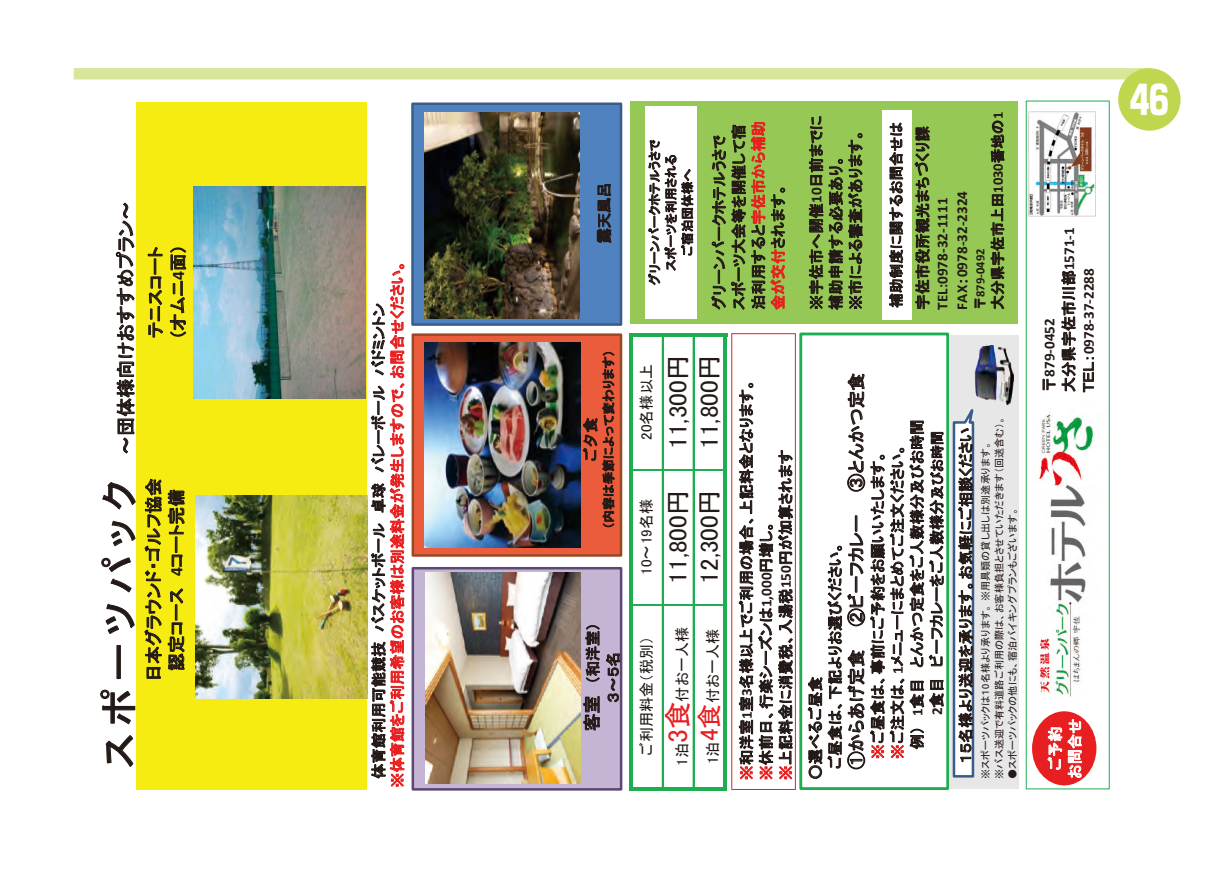
<style>
.page{position:relative;width:1225px;height:874px;background:#fff}
.page>*{position:absolute;margin:0;border:0;box-sizing:border-box;transform-origin:0 0}
.t1{font:700 39.6px "Shin Go Pr 5";color:#fff}
.t2{font:25.2px "MS P Gothic";color:#231916}
.t3{font:18.8px "MS P Gothic";letter-spacing:.005em;color:#231916}
.t4{font:17.6px/22.8px "MS P Gothic";letter-spacing:.005em;color:#231916}
.t5{font:15.2px/19.6px "MS P Gothic";letter-spacing:.005em;color:#231916}
.t6{font:700 15.2px/19.6px "Calibri";letter-spacing:.005em;color:#231916}
.t7{font:15.2px "MS P Gothic";letter-spacing:.005em;color:#e71f20}
.t8{font:15.2px/19.6px "MS P Gothic";letter-spacing:.01em;color:#fff;text-align:center}
.t9{font:14.6px "MS P Gothic";color:#231916}
.t10{font:12.6px/16.4px "MS P Gothic";letter-spacing:.01em;color:#231916;text-align:center}
.t11{font:700 12.6px "Calibri";color:#231916}
.t12{font:10.2px/13.8px "MS P Gothic";color:#231916}
.s1{font-size:37.8px}
.s2{font-family:"Calibri";font-weight:700}
.s3{font-family:"MS Gothic"}
.s4{font-size:17.6px}
.s5{color:#e71f20}
.s6{font-family:"MS P Gothic";font-weight:400}
.s7{font-size:27.6px;color:#e71f20}
.s8{font-size:25.2px;color:#e71f20}
.s9{font-family:"MS Gothic";color:#e71f20}
.s10{font-size:14px}
</style>
<div class="page">
<svg style="left:629px;top:786px;width:98px;height:4px"></svg>
<hr style="left:633px;top:604px;width:90px;height:1px;background:#1ead51">
<hr style="left:633px;top:470px;width:90px;height:1px;background:#1ead51">
<hr style="left:633px;top:469px;width:90px;height:1px;background:#1ead51">
<hr style="left:633px;top:333px;width:94px;height:4px;background:#1ead51">
<hr style="left:629px;top:333px;width:4px;height:453px;background:#1ead51">
<hr style="left:662px;top:337px;width:1px;height:449px;background:#1ead51">
<hr style="left:693px;top:337px;width:1px;height:449px;background:#1ead51">
<hr style="left:723px;top:333px;width:4px;height:453px;background:#1ead51">
<img style="left:1018px;top:383px;width:76px;height:336px">
<div style="left:413px;top:568px;width:208px;height:221px;background:#c3b5d3"></div>
<div style="left:411px;top:566px;width:211px;height:224px;border:3px solid #5d4777"></div>
<div style="left:413px;top:334px;width:208px;height:221px;background:#eb5c3c"></div>
<div style="left:411px;top:333px;width:211px;height:223px;border:3px solid #974a24"></div>
<div style="left:412px;top:104px;width:209px;height:220px;background:#5082bf"></div>
<div style="left:411px;top:102px;width:211px;height:223px;border:3px solid #385d8a"></div>
<div style="left:799px;top:332px;width:150px;height:457px;border:3px solid #1ead51"></div>
<div style="left:136px;top:102px;width:230px;height:687px;background:#f6ec11"></div>
<img style="left:195px;top:495px;width:172px;height:203px">
<div style="left:731px;top:333px;width:65px;height:456px;border:1px solid #e71f20"></div>
<img style="left:194px;top:186px;width:172px;height:213px">
<div style="left:949px;top:335px;width:69px;height:453px;background:#e7e7e7"></div>
<div style="left:631px;top:101px;width:387px;height:222px;background:#95c854"></div>
<div style="left:645px;top:106px;width:51px;height:213px;background:#fff"></div>
<div style="left:882px;top:110px;width:29px;height:209px;background:#fff"></div>
<img style="left:425px;top:113px;width:154px;height:205px">
<img style="left:425px;top:572px;width:155px;height:211px">
<img style="left:974px;top:345px;width:39px;height:59px">
<svg style="left:952px;top:396px;width:25px;height:382px;background:#d2d9e2"></svg>
<div style="left:1032px;top:711px;width:64px;height:74px;background:#e71f20;border-radius:50%"></div>
<img style="left:1028px;top:112px;width:67px;height:104px">
<div style="left:1025px;top:100px;width:84px;height:689px;border:1px solid #1ead51"></div>
<img style="left:425px;top:342px;width:155px;height:205px">
<div style="left:74px;top:68px;width:1077px;height:11px;background:#d8e699"></div>
<div style="left:1118px;top:68px;width:62px;height:63px;background:#bfd74f;border-radius:50%"></div>
<p class="t3" style="left:116px;top:767px;width:568px;rotate:-90deg"><span class="s1">スポーツパック</span> ～団体様向けおすすめプラン～</p>
<p class="t4" style="left:144px;top:339px;width:96px;rotate:-90deg">テニスコート（オムニ<span class="s2">4</span>面）</p>
<p class="t4" style="left:142px;top:681px;width:205px;text-align:center;rotate:-90deg">日本グラウンド・ゴルフ協会認定コース <span class="s2">4</span>コート完備</p>
<p class="t7" style="left:389px;top:787px;width:528px;rotate:-90deg"><span class="s3">※</span>体育館をご利用希望のお客様は別途料金が発生しますので、お問合せください。</p>
<p class="t5" style="left:369px;top:778px;width:477px;rotate:-90deg">体育館利用可能競技 バスケットボール 卓球 バレーボール バドミントン</p>
<p class="t5" style="left:594px;top:243px;width:62px;rotate:-90deg">露天風呂</p>
<p class="t10" style="left:600px;top:528px;width:180px;rotate:-90deg">（内容は季節によって変わります）</p>
<p class="t5" style="left:580px;top:461px;width:45px;rotate:-90deg">ご夕食</p>
<p class="t5" style="left:582px;top:731px;width:110px;line-height:20.4px;text-align:center;rotate:-90deg"><span class="s4">客室</span> （和洋室）<br>３～５名</p>
<p class="t10" style="left:646px;top:285px;width:147px;rotate:-90deg">グリーンパークホテルうさでスポーツを利用される<br>ご宿泊団体様へ</p>
<p class="t5" style="left:709px;top:310px;width:190px;rotate:-90deg">グリーンパークホテルうさでスポーツ大会等を開催して宿泊利用すると<span class="s5">宇佐市から補助金が交付</span>されます。</p>
<p class="t5" style="left:806px;top:310px;width:195px;rotate:-90deg"><span class="s3">※</span>宇佐市へ開催<span class="s2">10</span>日前までに補助申請する必要あり。<br><span class="s3">※</span>市による審査があります。</p>
<p class="t9" style="left:889px;top:307px;width:187px;rotate:-90deg">補助制度に関するお問合せは</p>
<p class="t5" style="left:912px;top:309px;width:185px;rotate:-90deg">宇佐市役所観光まちづくり課</p>
<p class="t9" style="left:990px;top:309px;width:199px;rotate:-90deg">大分県宇佐市上田<span class="s2">1030</span>番地の<span class="s2">1</span></p>
<p class="t6" style="left:932px;top:309px;width:120px;rotate:-90deg">TEL:0978-32-1111<br>FAX<span class="s6">：</span>0978-32-2324</p>
<p class="t11" style="left:971px;top:309px;width:62px;rotate:-90deg"><span class="s6">〒</span>879-0492</p>
<p class="t5" style="left:636px;top:439px;width:77px;rotate:-90deg">20名様以上</p>
<h2 class="t2" style="left:665px;top:448px;width:95px;rotate:-90deg">11,300円</h2>
<h2 class="t2" style="left:696px;top:448px;width:95px;rotate:-90deg">11,800円</h2>
<p class="t5" style="left:636px;top:574px;width:77px;rotate:-90deg">10～19名様</p>
<h2 class="t2" style="left:665px;top:583px;width:95px;rotate:-90deg">11,800円</h2>
<h2 class="t2" style="left:696px;top:583px;width:95px;rotate:-90deg">12,300円</h2>
<p class="t5" style="left:636px;top:755px;width:121px;rotate:-90deg">ご利用料金（税別）</p>
<p class="t5" style="left:672px;top:765px;width:141px;rotate:-90deg">1泊<span class="s7">3食</span>付お一人様</p>
<p class="t5" style="left:703px;top:763px;width:137px;rotate:-90deg">1泊<span class="s8">4食</span>付お一人様</p>
<p class="t5" style="left:736px;top:780px;width:403px;rotate:-90deg"><span class="s9">※</span>和洋室<span class="s2">1</span>室<span class="s2">3</span>名様以上でご利用の場合、上記料金となります。<span class="s9">※</span>休前日、行楽シーズンは<span class="s2">1,000</span>円増し。<br><span class="s9">※</span>上記料金に消費税、入湯税<span class="s2">150</span>円が加算されます</p>
<p class="t4" style="left:845px;top:491px;width:120px;rotate:-90deg">③とんかつ定食</p>
<p class="t5" style="left:907px;top:748px;width:331px;rotate:-90deg">例） <span class="s2">1</span>食目 とんかつ定食をご人数様分及びお時間</p>
<p class="t5" style="left:926px;top:715px;width:286px;rotate:-90deg"><span class="s2">2</span>食目 ビーフカレーをご人数様分<span class="s10">及びお時間</span></p>
<p class="t5" style="left:867px;top:758px;width:310px;rotate:-90deg"><span class="s9">※</span>ご昼食は、事前にご予約をお願いいたします。</p>
<p class="t5" style="left:887px;top:758px;width:317px;rotate:-90deg"><span class="s9">※</span>ご注文は、<span class="s2">1</span>メニューにまとめてご注文ください。</p>
<p class="t4" style="left:845px;top:626px;width:113px;rotate:-90deg">②ビーフカレー</p>
<p class="t5" style="left:805px;top:769px;width:229px;text-indent:-10px;rotate:-90deg">○選べるご昼食<br>ご昼食は、下記よりお選びください。</p>
<p class="t4" style="left:845px;top:769px;width:121px;rotate:-90deg">①からあげ定食</p>
<p class="t12" style="left:978px;top:778px;width:364px;rotate:-90deg">※スポーツパックは１0名様より承ります。 ※用具類の貸し出しは別途承ります。<br>※バス送迎で有料道路ご利用の際は、お客様負担とさせていただきます（回送含む）。</p>
<p class="t5" style="left:955px;top:763px;width:337px;rotate:-90deg">１５名様より送迎を承ります。お気軽にご相談ください</p>
<p class="t12" style="left:1005px;top:778px;width:272px;rotate:-90deg">●スポーツパックの他にも、宿泊バイキングプランもございます。</p>
<p class="t5" style="left:1058px;top:392px;width:166px;rotate:-90deg">大分県宇佐市川部<span class="s2">1571-1</span></p>
<p class="t6" style="left:1078px;top:392px;width:125px;rotate:-90deg"><span class="s6">ＴＥＬ：</span>0978-37-2288</p>
<p class="t6" style="left:1039px;top:392px;width:75px;rotate:-90deg"><span class="s6">〒</span>879-0452</p>
<p class="t8" style="left:1045px;top:778px;width:62px;rotate:-90deg">ご予約お問合せ</p>
<h1 class="t1" style="left:1129px;top:68px;width:41px">46</h1>
</div>
